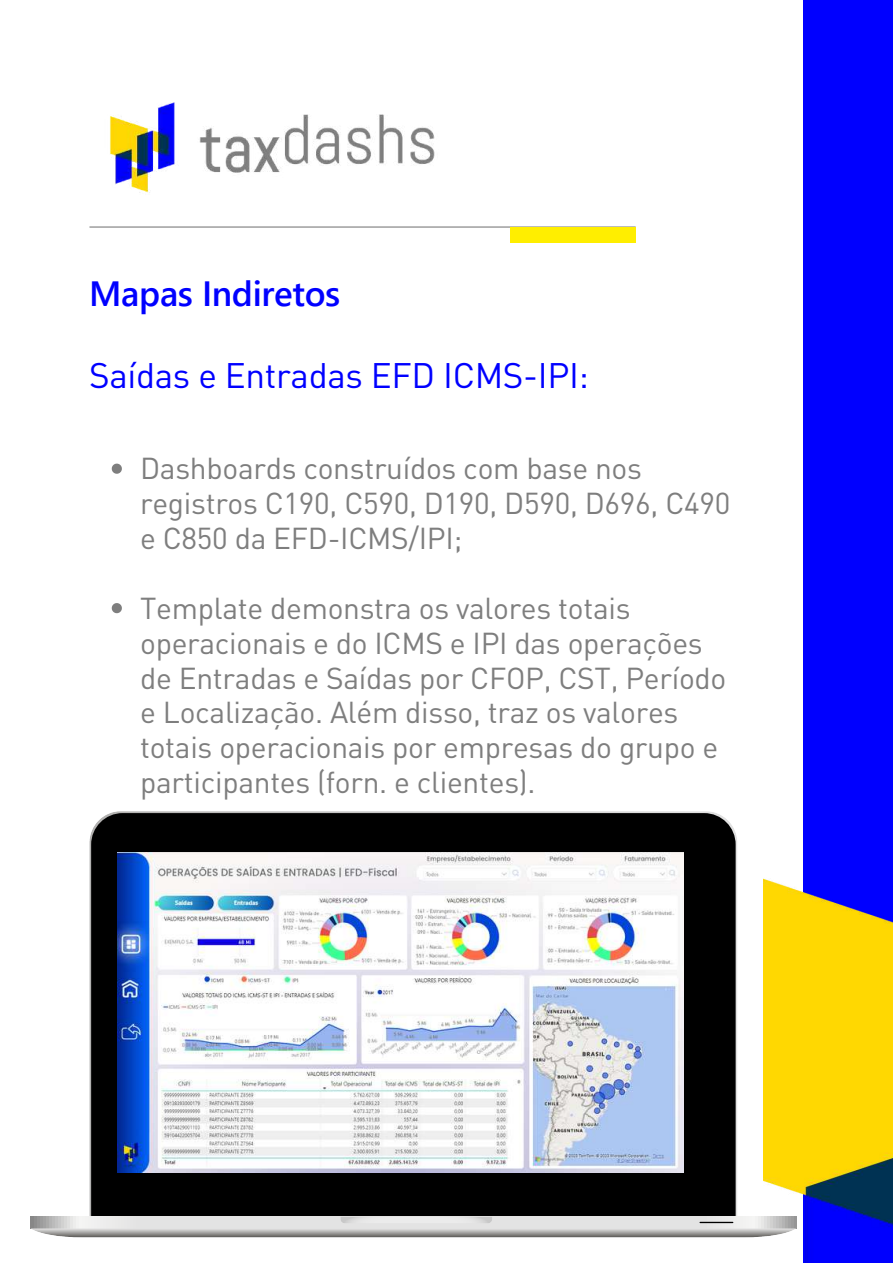
<style>
.page{position:relative;width:893px;height:1264px;background:#fff}
.page>*{position:absolute;margin:0;border:0;box-sizing:border-box;transform-origin:0 0}
.t1{font:35.1px "DIN Pro";letter-spacing:-.01em;color:#00f}
.t2{font:600 35.1px "Segoe UI";letter-spacing:-.01em;color:#00f}
.t3{font:29.85px/34.8px "DIN Pro";letter-spacing:-.01em;color:#7e7e7e}
</style>
<div class="page">
<hr style="left:90px;top:226px;width:545px;height:1px;background:#7e7e7e">
<div style="left:510px;top:227px;width:125px;height:16px;background:#fe0"></div>
<div style="left:803px;top:0;width:89px;height:1262px;background:#00f"></div>
<img style="left:110px;top:102px;width:325px;height:91px">
<img style="left:763px;top:878px;width:129px;height:384px">
<svg style="left:112px;top:463px;width:10px;height:11px"></svg>
<svg style="left:112px;top:603px;width:10px;height:10px"></svg>
<svg style="left:89px;top:811px;width:648px;height:29px"></svg>
<div style="left:91px;top:813px;width:644px;height:403px;background:#000"></div>
<div style="left:111px;top:834px;width:604px;height:362px;background:#000"></div>
<svg style="left:30px;top:1216px;width:766px;height:21px;background:#c8c8c7"></svg>
<img style="left:117px;top:852px;width:566px;height:320px">
<p class="t2" style="left:89px;top:268px;width:252px">Mapas Indiretos</p>
<p class="t1" style="left:89px;top:351px;width:501px">Saídas e Entradas EFD ICMS-IPI:</p>
<p class="t3" style="left:140px;top:450px;width:591px">Dashboards construídos com base nos registros C190, C590, D190, D590, D696, C490 e C850 da EFD-ICMS/IPI;</p>
<p class="t3" style="left:140px;top:589px;width:587px">Template demonstra os valores totais operacionais e do ICMS e IPI das operações de Entradas e Saídas por CFOP, CST, Período e Localização. Além disso, traz os valores totais operacionais por empresas do grupo e participantes (forn. e clientes).</p>
</div>
